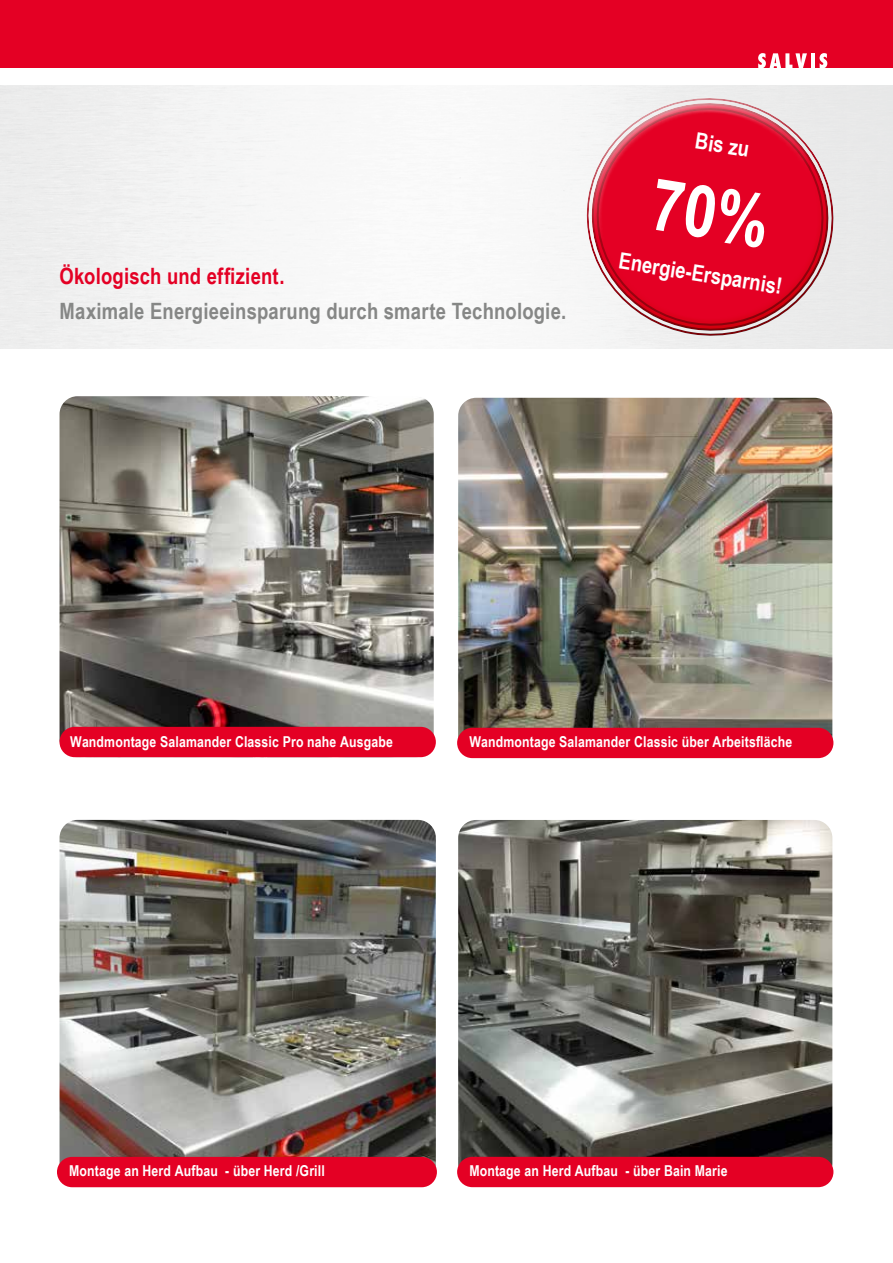
<style>
.page{position:relative;width:893px;height:1263px;background:#fff}
.page>*{position:absolute;margin:0;border:0;box-sizing:border-box;transform-origin:0 0}
.t1{font:700 22.5px "Arial Narrow";letter-spacing:.01em;color:#868786}
.t2{font:700 22.5px "Arial Narrow";color:#fff}
.t3{font:700 22.5px "Arial Narrow";letter-spacing:.01em;color:#e40024}
.t4{font:700 15px "Arial Narrow";letter-spacing:.01em;color:#fff}
</style>
<div class="page">
<div style="left:0;top:0;width:893px;height:68px;background:#e40024"></div>
<svg style="left:758px;top:53px;width:49px;height:15px"></svg>
<hr style="left:811px;top:53px;width:4px;height:15px;background:#fff">
<svg style="left:819px;top:53px;width:8px;height:15px"></svg>
<img style="left:60px;top:396px;width:374px;height:361px">
<img style="left:458px;top:398px;width:374px;height:359px">
<img style="left:60px;top:820px;width:376px;height:361px">
<img style="left:458px;top:820px;width:374px;height:361px">
<svg style="left:568px;top:85px;width:275px;height:208px;fill:#ececec"></svg>
<svg style="left:574px;top:126px;width:280px;height:223px;fill:#e40024"></svg>
<div style="left:457px;top:1157px;width:376px;height:30px;background:#e40024;border-radius:15px"></div>
<div style="left:57px;top:1157px;width:380px;height:30px;background:#e40024;border-radius:15px"></div>
<div style="left:457px;top:728px;width:376px;height:30px;background:#e40024;border-radius:15px"></div>
<div style="left:60px;top:727px;width:376px;height:30px;background:#e40024;border-radius:15px"></div>
<div style="left:650px;top:179px;width:120px;height:70px;background:#e40024"></div>
<h1 class="t3" style="left:60px;top:259px;width:226px">Ökologisch und effizient.</h1>
<h1 class="t1" style="left:60px;top:294px;width:508px">Maximale Energieeinsparung durch smarte Technologie.</h1>
<h1 class="t2" style="left:698px;top:124px;width:56px;rotate:9deg">Bis zu</h1>
<h1 class="t2" style="left:622px;top:244px;width:167px;rotate:9deg">Energie-Ersparnis!</h1>
<p class="t4" style="left:70px;top:731px;width:324px">Wandmontage Salamander Classic Pro nahe Ausgabe</p>
<p class="t4" style="left:469px;top:731px;width:325px">Wandmontage Salamander Classic über Arbeitsfläche</p>
<p class="t4" style="left:69px;top:1160px;width:257px">Montage an Herd Aufbau - über Herd /Grill</p>
<p class="t4" style="left:469px;top:1160px;width:260px">Montage an Herd Aufbau - über Bain Marie</p>
</div>
